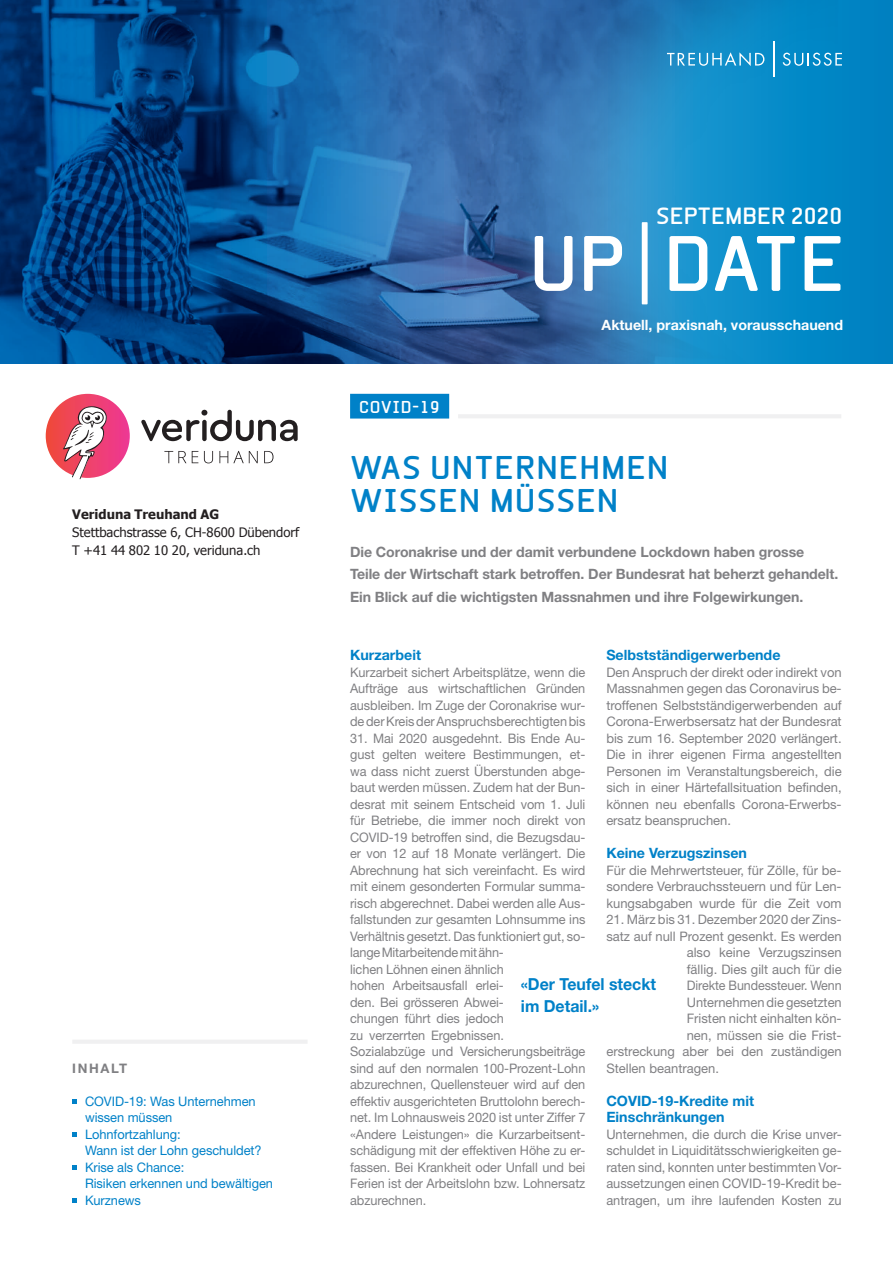
<style>
.page{position:relative;width:893px;height:1263px;background:#fff}
.page>*{position:absolute;margin:0;border:0;box-sizing:border-box;transform-origin:0 0}
.t1{font:700 75px "Beta Sans";letter-spacing:-.015em;color:#fff}
.t2{font:700 31.5px/33px "Beta Sans";letter-spacing:.03em;color:#0081c8}
.t3{font:700 22.5px "Beta Sans";color:#fff}
.t4{font:700 16.65px/21.6px "Helvetica Neue LT Std";color:#0081c8;scale:.96 1}
.t5{font:700 16.5px "Beta Sans";letter-spacing:.04em;color:#fff}
.t6{font:700 14.25px/22.5px "Helvetica Neue LT Std";letter-spacing:-.005em;color:#808083}
.t7{font:700 14.25px/16.5px "Helvetica Neue LT Std";color:#0081c8}
.t8{font:700 14.25px "Helvetica Neue LT Std";color:#fff}
.t9{font:13.2px/16.5px "Helvetica Neue LT Std";letter-spacing:-.005em;color:#808083;text-align:justify}
.t10{font:13.2px/16.5px "Helvetica Neue LT Std";letter-spacing:-.005em;color:#0081c8}
.t11{font:13.2px "Helvetica Neue LT Std";letter-spacing:-.005em;color:#808083;scale:.95 1}
.t12{font:700 13.2px "Helvetica Neue LT Std";letter-spacing:.125em;color:#808083}
.t13{font:13.05px/18px "Tahoma";color:#231f20}
.t14{font:700 13.05px "Tahoma";color:#231f20}
.s1{font-family:"Beta Sans Norm";font-weight:400;font-size:112.5px}
</style>
<div class="page">
<img style="left:0;top:0;width:893px;height:363px">
<svg style="left:72px;top:1099px;width:5px;height:4px"></svg>
<svg style="left:72px;top:1132px;width:5px;height:4px"></svg>
<svg style="left:72px;top:1165px;width:5px;height:4px"></svg>
<svg style="left:72px;top:1198px;width:5px;height:4px"></svg>
<div style="left:350px;top:394px;width:99px;height:25px;background:#0081c8"></div>
<hr style="left:458px;top:414px;width:383px;height:4px;background:#f0f0f1">
<hr style="left:72px;top:1040px;width:236px;height:4px;background:#f0f0f1">
<svg style="left:667px;top:52px;width:97px;height:14px"></svg>
<svg style="left:783px;top:53px;width:59px;height:13px"></svg>
<hr style="left:773px;top:41px;width:1px;height:36px;background:#fff">
<svg style="left:164px;top:451px;width:22px;height:12px"></svg>
<svg style="left:192px;top:451px;width:6px;height:12px"></svg>
<svg style="left:204px;top:451px;width:9px;height:12px"></svg>
<svg style="left:219px;top:451px;width:39px;height:12px"></svg>
<svg style="left:264px;top:451px;width:9px;height:12px"></svg>
<svg style="left:141px;top:410px;width:157px;height:31px"></svg>
<div style="left:46px;top:394px;width:84px;height:84px;background:linear-gradient(to right,#ef483a,#ee3e97);border-radius:42px"></div>
<svg style="left:63px;top:406px;width:45px;height:74px"></svg>
<p class="t14" style="left:72px;top:505px;width:148px">Veriduna Treuhand AG</p>
<p class="t13" style="left:72px;top:523px;width:229px">Stettbachstrasse 6, CH-8600 Dübendorf<br>T +41 44 802 10 20, veriduna.ch</p>
<p class="t12" style="left:72px;top:1060px;width:56px">INHALT</p>
<p class="t10" style="left:85px;top:1092px;width:189px">COVID-19: Was Unternehmen wissen müssen<br>Lohnfortzahlung:<br>Wann ist der Lohn geschuldet?<br>Krise als Chance:<br>Risiken erkennen und bewältigen<br>Kurznews</p>
<h3 class="t3" style="left:656px;top:202px;width:187px">SEPTEMBER 2020</h3>
<h1 class="t1" style="left:529px;top:219px;width:318px">UP<span class="s1">|</span> DATE</h1>
<p class="t5" style="left:359px;top:397px;width:82px">COVID-19</p>
<p class="t8" style="left:602px;top:316px;width:243px">Aktuell, praxisnah, vorausschauend</p>
<h2 class="t2" style="left:350px;top:450px;width:320px">WAS UNTERNEHMEN<br>WISSEN MÜSSEN</h2>
<p class="t6" style="left:350px;top:540px;width:490px">Die Coronakrise und der damit verbundene Lockdown haben grosse<br>Teile der Wirtschaft stark betroffen. Der Bundesrat hat beherzt gehandelt.<br>Ein Blick auf die wichtigsten Massnahmen und ihre Folgewirkungen.</p>
<p class="t7" style="left:606px;top:646px;width:176px">Selbstständigerwerbende</p>
<p class="t9" style="left:606px;top:663px;width:237px;text-align:left">Den Anspruch der direkt oder indirekt von Massnahmen gegen das Coronavirus be&shy;troffenen Selbstständigerwerbenden auf Corona-Erwerbsersatz hat der Bundesrat bis zum 16. September 2020 verlängert.<br>Die in ihrer eigenen Firma angestellten Personen im Veranstaltungsbereich, die sich in einer Härtefallsituation befinden, können neu ebenfalls Corona-Erwerbs ersatz beanspruchen.</p>
<p class="t7" style="left:606px;top:844px;width:142px">Keine Verzugszinsen</p>
<p class="t9" style="left:606px;top:861px;width:237px">Für die Mehrwertsteuer, für Zölle, für be&shy;sondere Verbrauchssteuern und für Len&shy;kungsabgaben wurde für die Zeit vom</p>
<p class="t9" style="left:606px;top:911px;width:237px">21. März bis 31. Dezember 2020 der Zins-</p>
<p class="t9" style="left:606px;top:927px;width:237px">satz auf null Prozent gesenkt. Es werden</p>
<p class="t9" style="left:687px;top:944px;width:156px">also keine Verzugszinsen</p>
<p class="t9" style="left:687px;top:960px;width:156px">fällig. Dies gilt auch für die</p>
<p class="t11" style="left:687px;top:977px;width:165px">Direkte Bundessteuer. Wenn</p>
<p class="t9" style="left:687px;top:993px;width:156px">Unternehmen die gesetzten</p>
<p class="t9" style="left:687px;top:1010px;width:156px">Fristen nicht einhalten kön-</p>
<p class="t9" style="left:687px;top:1026px;width:156px">nen, müssen sie die Frist-</p>
<p class="t9" style="left:606px;top:1043px;width:237px">erstreckung aber bei den zuständigen</p>
<p class="t9" style="left:606px;top:1059px;width:114px">Stellen beantragen.</p>
<p class="t7" style="left:606px;top:1092px;width:149px">COVID-19-Kredite mit<br>Einschränkungen</p>
<p class="t9" style="left:606px;top:1125px;width:237px">Unternehmen, die durch die Krise unver&shy;schuldet in Liquiditätsschwierigkeiten ge&shy;raten sind, konnten unter bestimmten Vor&shy;aussetzungen einen COVID-19-Kredit be&shy;antragen, um ihre laufenden Kosten zu</p>
<p class="t7" style="left:350px;top:646px;width:72px">Kurzarbeit</p>
<p class="t9" style="left:350px;top:663px;width:237px">Kurzarbeit sichert Arbeitsplätze, wenn die Aufträge aus wirtschaftlichen Gründen ausbleiben. Im Zuge der Coronakrise wur&shy;de der Kreis der Anspruchsberechtigten bis</p>
<p class="t9" style="left:350px;top:729px;width:237px;text-align:left">31. Mai 2020 ausgedehnt. Bis Ende Au&shy;gust gelten weitere Bestimmungen, et&shy;wa dass nicht zuerst Überstunden abge&shy;baut werden müssen. Zudem hat der Bun&shy;desrat mit seinem Entscheid vom 1. Juli für Betriebe, die immer noch direkt von COVID-19 betroffen sind, die Bezugsdau&shy;er von 12 auf 18 Monate verlängert. Die Abrechnung hat sich vereinfacht. Es wird mit einem gesonderten Formular summa&shy;risch abgerechnet. Dabei werden alle Aus&shy;fallstunden zur gesamten Lohnsumme ins Verhältnis gesetzt. Das funktioniert gut, so&shy;lange Mitarbeitende mit ähn-<br>lichen Löhnen einen ähnlich<br>hohen Arbeitsausfall erlei-<br>den. Bei grösseren Abwei-<br>chungen führt dies jedoch<br>zu verzerrten Ergebnissen.<br>Sozialabzüge und Versicherungsbeiträge sind auf den normalen 100-Prozent-Lohn abzurechnen, Quellensteuer wird auf den effektiv ausgerichteten Bruttolohn berech&shy;net. Im Lohnausweis 2020 ist unter Ziffer 7 «Andere Leistungen» die Kurzarbeitsent&shy;schädigung mit der effektiven Höhe zu er&shy;fassen. Bei Krankheit oder Unfall und bei Ferien ist der Arbeitslohn bzw. Lohnersatz abzurechnen.</p>
<p class="t4" style="left:521px;top:973px;width:142px">«Der Teufel steckt im Detail.»</p>
</div>
